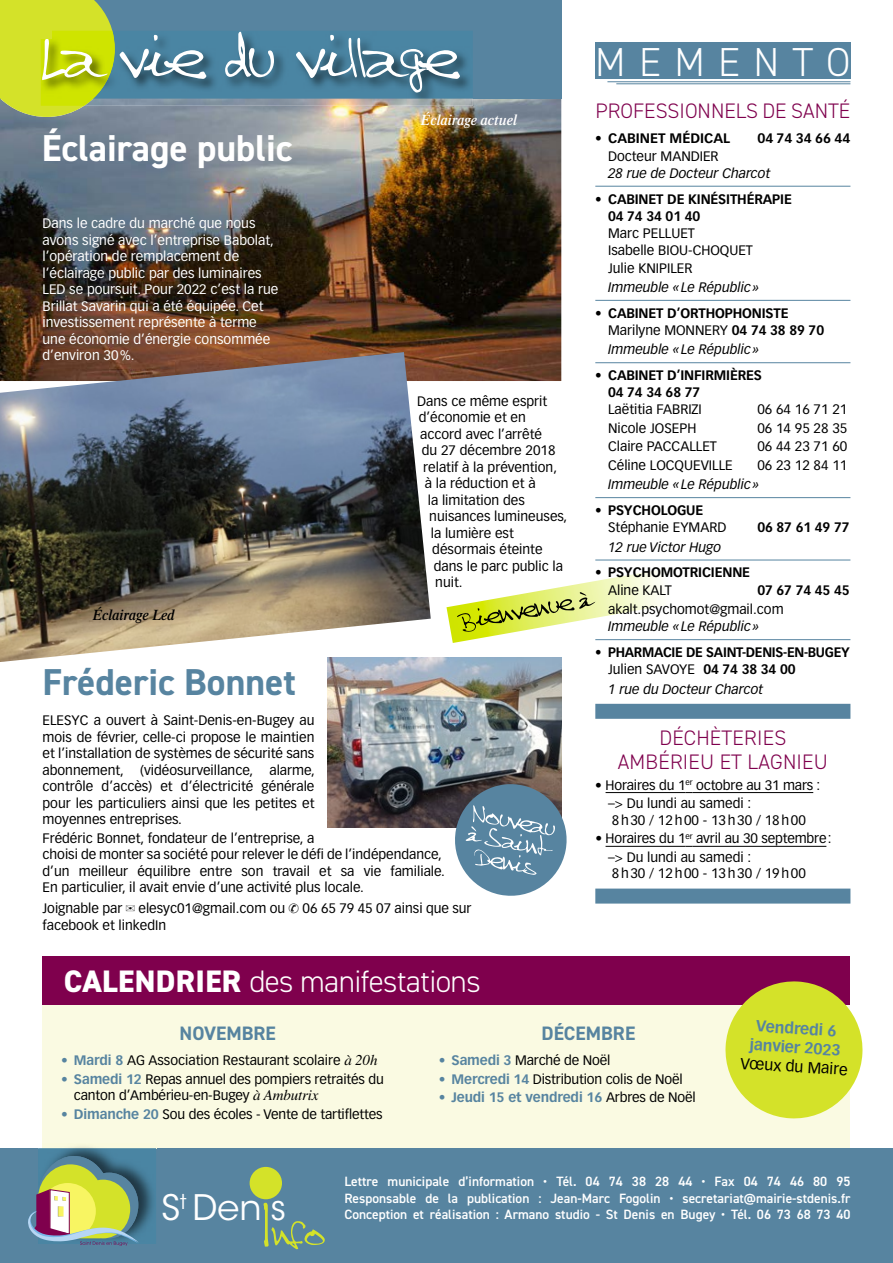
<style>
.page{position:relative;width:893px;height:1263px;background:#fff}
.page>*{position:absolute;margin:0;border:0;box-sizing:border-box;transform-origin:0 0}
.t1{font:300 40.5px "DIN2014";letter-spacing:.33em;color:#fff}
.t2{font:700 37.5px "DIN2014";color:#fff}
.t3{font:700 37.5px "DIN2014";color:#5784a0}
.t4{font:34.95px "ITC Avant Garde Std";color:#fff}
.t5{font:300 31.2px "DIN2014";letter-spacing:-.02em;color:#fff}
.t6{font:300 21px/24px "DIN2014";letter-spacing:.01em;color:#7f004d;text-align:center}
.t7{font:700 19.5px "DIN2014";color:#5784a0}
.t8{font:700 15.6px/19px "Vectora LT Std";color:#5784a0;text-align:center}
.t9{font:15.6px "Vectora LT Std";color:#000}
.t10{font:italic 600 15px "Times LT Std";color:#fff;scale:.95 1}
.t11{font:italic 600 15px "Times LT Std";color:#000;scale:.95 1}
.t12{font:13.5px/16.5px "Vectora LT Std";color:#000}
.t13{font:13.5px/16.5px "Vectora LT Std";color:#fff}
.t14{font:600 13.5px/16.5px "DIN2014";color:#fff}
.t15{font:700 13.5px/17.2px "Vectora LT Std";letter-spacing:-.01em;color:#000}
.t16{font:italic 13.5px "Vectora LT Std";color:#000}
.t17{font:700 13.5px/17.2px "Vectora LT Std";letter-spacing:-.01em;color:#000;scale:.96 1}
.t18{font:13.5px "Vectora LT Std";letter-spacing:.125em;color:#000}
.t19{font:700 13.5px "Vectora LT Std";letter-spacing:-.01em;color:#5784a0}
.s1{font-weight:800}
.s2{font-weight:400}
.s3{font-weight:700;color:#5784a0}
.s4{font-family:"Times LT Std";font-style:italic;font-size:15px}
.s5{font-weight:400;color:#000}
</style>
<div class="page">
<div style="left:43px;top:965px;width:807px;height:298px;background:#fafae2"></div>
<img style="left:327px;top:657px;width:234px;height:170px">
<svg style="left:450px;top:779px;width:117px;height:117px"></svg>
<img style="left:0;top:98px;width:561px;height:283px">
<div style="left:0;top:0;width:561px;height:98px;background:#5784a0"></div>
<div style="left:0;top:1148px;width:893px;height:115px;background:#5784a0"></div>
<img style="left:38px;top:1148px;width:118px;height:96px">
<svg style="left:28px;top:1156px;width:111px;height:90px"></svg>
<div style="left:250px;top:1167px;width:32px;height:32px;background:#d4e229;border-radius:50%"></div>
<svg style="left:263px;top:1203px;width:62px;height:46px"></svg>
<hr style="left:595px;top:186px;width:255px;height:1px;background:#5784a0">
<hr style="left:595px;top:300px;width:255px;height:1px;background:#5784a0">
<hr style="left:595px;top:362px;width:255px;height:1px;background:#5784a0">
<hr style="left:595px;top:497px;width:255px;height:1px;background:#5784a0">
<hr style="left:595px;top:560px;width:255px;height:1px;background:#5784a0">
<hr style="left:595px;top:639px;width:255px;height:1px;background:#5784a0">
<div style="left:595px;top:704px;width:255px;height:15px;background:#5784a0"></div>
<hr style="left:606px;top:792px;width:79px;height:1px;background:#000">
<hr style="left:693px;top:792px;width:120px;height:1px;background:#000">
<hr style="left:606px;top:846px;width:79px;height:1px;background:#000">
<hr style="left:693px;top:846px;width:133px;height:1px;background:#000">
<div style="left:595px;top:888px;width:255px;height:15px;background:#5784a0"></div>
<div style="left:595px;top:43px;width:255px;height:36px;background:#5784a0"></div>
<hr style="left:607px;top:81px;width:243px;height:1px;background:#5784a0">
<hr style="left:616px;top:83px;width:234px;height:1px;background:#5784a0">
<img style="left:460px;top:98px;width:13px;height:8px">
<svg style="left:0;top:0;width:460px;height:117px"></svg>
<div style="left:43px;top:956px;width:807px;height:49px;background:#7f004d"></div>
<div style="left:0;top:0;width:51px;height:39px;background:#d4e229"></div>
<svg style="left:725px;top:981px;width:138px;height:138px"></svg>
<img style="left:0;top:352px;width:431px;height:310px">
<svg style="left:446px;top:570px;width:225px;height:73px"></svg>
<h2 class="t2" style="left:42px;top:123px;width:252px">Éclairage public</h2>
<p class="t13" style="left:43px;top:215px;width:237px">Dans le cadre du marché que nous avons signé avec l’entreprise Babolat, l’opération de remplacement de l’éclairage public par des luminaires LED se poursuit. Pour 2022 c’est la rue Brillat Savarin qui a été équipée. Cet investissement représente à terme une économie d’énergie consommée d’environ 30%.</p>
<p class="t11" style="left:93px;top:606px;width:88px">Éclairage Led</p>
<h2 class="t3" style="left:43px;top:657px;width:255px">Fréderic Bonnet</h2>
<p class="t10" style="left:421px;top:111px;width:103px">Éclairage actuel</p>
<p class="t12" style="left:417px;top:393px;width:132px">Dans ce même esprit</p>
<p class="t12" style="left:419px;top:409px;width:109px">d’économie et en</p>
<p class="t12" style="left:420px;top:426px;width:123px">accord avec l’arrêté</p>
<p class="t12" style="left:422px;top:442px;width:135px">du 27 décembre 2018</p>
<p class="t12" style="left:423px;top:459px;width:135px">relatif à la prévention,</p>
<p class="t12" style="left:425px;top:475px;width:112px">à la réduction et à</p>
<p class="t12" style="left:428px;top:492px;width:99px">la limitation des</p>
<p class="t12" style="left:429px;top:508px;width:140px">nuisances lumineuses,</p>
<p class="t12" style="left:431px;top:525px;width:85px">la lumière est</p>
<p class="t12" style="left:432px;top:541px;width:112px">désormais éteinte</p>
<p class="t12" style="left:434px;top:558px;width:131px">dans le parc public la</p>
<p class="t12" style="left:435px;top:574px;width:29px">nuit.</p>
<p class="t12" style="left:43px;top:712px;width:274px;text-align:justify">ELESYC a ouvert à Saint-Denis-en-Bugey au mois de février, celle-ci propose le maintien et l’installation de systèmes de sécurité sans abonnement, (vidéosurveillance, alarme, contrôle d’accès) et d’électricité générale pour les particuliers ainsi que les petites et moyennes entreprises.</p>
<p class="t12" style="left:43px;top:830px;width:404px">Frédéric Bonnet, fondateur de l’entreprise, a<br>choisi de monter sa société pour relever le défi de l’indépendance, d’un meilleur équilibre entre son travail et sa vie familiale.<br>En particulier, il avait envie d’une activité plus locale.</p>
<p class="t12" style="left:43px;top:900px;width:431px">Joignable par ✉ elesyc01@gmail.com ou ✆ 06 65 79 45 07 ainsi que sur facebook et linkedIn</p>
<h3 class="t5" style="left:64px;top:962px;width:418px"><span class="s1">CALENDRIER</span> des manifestations</h3>
<h1 class="t1" style="left:595px;top:37px;width:257px">MEMENTO</h1>
<h3 class="t6" style="left:595px;top:98px;width:256px">PROFESSIONNELS DE SANTÉ</h3>
<p class="t15" style="left:595px;top:130px;width:136px">• CABINET MÉDICAL</p>
<p class="t15" style="left:757px;top:130px;width:95px">04 74 34 66 44</p>
<p class="t12" style="left:608px;top:148px;width:112px">Docteur MANDIER</p>
<p class="t16" style="left:608px;top:165px;width:164px">28 rue de Docteur Charcot</p>
<p class="t15" style="left:608px;top:190px;width:185px;text-indent:-13px">• CABINET DE KINÉSITHÉRAPIE<br>04 74 34 01 40</p>
<p class="t12" style="left:608px;top:225px;width:146px;line-height:17.2px">Marc PELLUET<br>Isabelle BIOU-CHOQUET<br>Julie KNIPILER</p>
<p class="t16" style="left:608px;top:279px;width:153px">Immeuble «Le Républic»</p>
<p class="t15" style="left:608px;top:304px;width:218px;text-indent:-13px">• CABINET D’ORTHOPHONISTE<br><span class="s2">Marilyne MONNERY</span> 04 74 38 89 70</p>
<p class="t16" style="left:608px;top:342px;width:153px">Immeuble «Le Républic»</p>
<p class="t15" style="left:608px;top:367px;width:155px;text-indent:-13px">• CABINET D’INFIRMIÈRES<br>04 74 34 68 77</p>
<p class="t12" style="left:608px;top:401px;width:95px">Laëtitia FABRIZI</p>
<p class="t12" style="left:757px;top:401px;width:92px">06 64 16 71 21</p>
<p class="t12" style="left:608px;top:420px;width:90px">Nicole JOSEPH</p>
<p class="t12" style="left:757px;top:420px;width:92px">06 14 95 28 35</p>
<p class="t12" style="left:608px;top:438px;width:110px">Claire PACCALLET</p>
<p class="t12" style="left:757px;top:438px;width:92px">06 44 23 71 60</p>
<p class="t12" style="left:608px;top:457px;width:126px">Céline LOCQUEVILLE</p>
<p class="t12" style="left:757px;top:457px;width:92px">06 23 12 84 11</p>
<p class="t16" style="left:608px;top:477px;width:153px">Immeuble «Le Républic»</p>
<p class="t15" style="left:595px;top:502px;width:109px">• PSYCHOLOGUE</p>
<p class="t12" style="left:608px;top:519px;width:120px">Stéphanie EYMARD</p>
<p class="t15" style="left:757px;top:519px;width:94px">06 87 61 49 77</p>
<p class="t16" style="left:608px;top:539px;width:115px">12 rue Victor Hugo</p>
<p class="t15" style="left:595px;top:564px;width:156px">• PSYCHOMOTRICIENNE</p>
<p class="t12" style="left:608px;top:582px;width:65px">Aline KALT</p>
<p class="t15" style="left:757px;top:581px;width:94px">07 67 74 45 45</p>
<p class="t12" style="left:608px;top:601px;width:177px">akalt.psychomot@gmail.com</p>
<p class="t16" style="left:608px;top:619px;width:153px">Immeuble «Le Républic»</p>
<p class="t17" style="left:608px;top:644px;width:253px;text-indent:-13px">• PHARMACIE DE SAINT-DENIS-EN-BUGEY<br><span class="s2">Julien SAVOYE</span> 04 74 38 34 00</p>
<p class="t16" style="left:608px;top:681px;width:157px">1 rue du Docteur Charcot</p>
<h3 class="t6" style="left:618px;top:726px;width:212px">DÉCHÈTERIES<br>AMBÉRIEU ET LAGNIEU</h3>
<p class="t12" style="left:608px;top:776px;width:214px;line-height:18.6px;text-indent:-13px">• Horaires du 1<sup>er</sup> octobre au 31 mars : –&gt; Du lundi au samedi :</p>
<p class="t18" style="left:612px;top:812px;width:196px">8h30 / 12h00 - 13h30 / 18h00</p>
<p class="t12" style="left:608px;top:829px;width:225px;line-height:18.6px;text-indent:-13px">• Horaires du 1<sup>er</sup> avril au 30 septembre: –&gt; Du lundi au samedi :</p>
<p class="t18" style="left:612px;top:866px;width:196px">8h30 / 12h00 - 13h30 / 19h00</p>
<h3 class="t7" style="left:180px;top:1020px;width:98px">NOVEMBRE</h3>
<p class="t12" style="left:61px;top:1052px;width:318px"><span class="s3">• Mardi 8</span> AG Association Restaurant scolaire <span class="s4">à 20h</span></p>
<p class="t12" style="left:74px;top:1071px;width:311px;text-indent:-13px"><span class="s3">• Samedi 12</span> Repas annuel des pompiers retraités du canton d’Ambérieu-en-Bugey <span class="s4">à Ambutrix</span></p>
<p class="t12" style="left:61px;top:1106px;width:323px"><span class="s3">• Dimanche 20</span> Sou des écoles - Vente de tartiflettes</p>
<h3 class="t7" style="left:541px;top:1020px;width:95px">DÉCEMBRE</h3>
<p class="t12" style="left:439px;top:1052px;width:173px"><span class="s3">• Samedi 3</span> Marché de Noël</p>
<p class="t12" style="left:439px;top:1071px;width:245px"><span class="s3">• Mercredi 14</span> Distribution colis de Noël</p>
<p class="t19" style="left:439px;top:1089px;width:258px">• Jeudi 15 et vendredi 16 <span class="s5">Arbres de Noël</span></p>
<p class="t8" style="left:752px;top:1016px;width:93px;rotate:4deg">Vendredi 6 janvier 2023</p>
<p class="t9" style="left:741px;top:1053px;width:109px;rotate:4deg">Vœux du Maire</p>
<h3 class="t4" style="left:162px;top:1186px;width:126px">S<sup>t</sup> Den s</h3>
<p class="t14" style="left:344px;top:1173px;width:508px">Lettre municipale d’information • Tél. 04 74 38 28 44 • Fax 04 74 46 80 95<br>Responsable de la publication : Jean-Marc Fogolin • secretariat@mairie-stdenis.fr</p>
<p class="t14" style="left:344px;top:1206px;width:508px">Conception et réalisation : Armano studio - St Denis en Bugey • Tél. 06 73 68 73 40</p>
</div>
